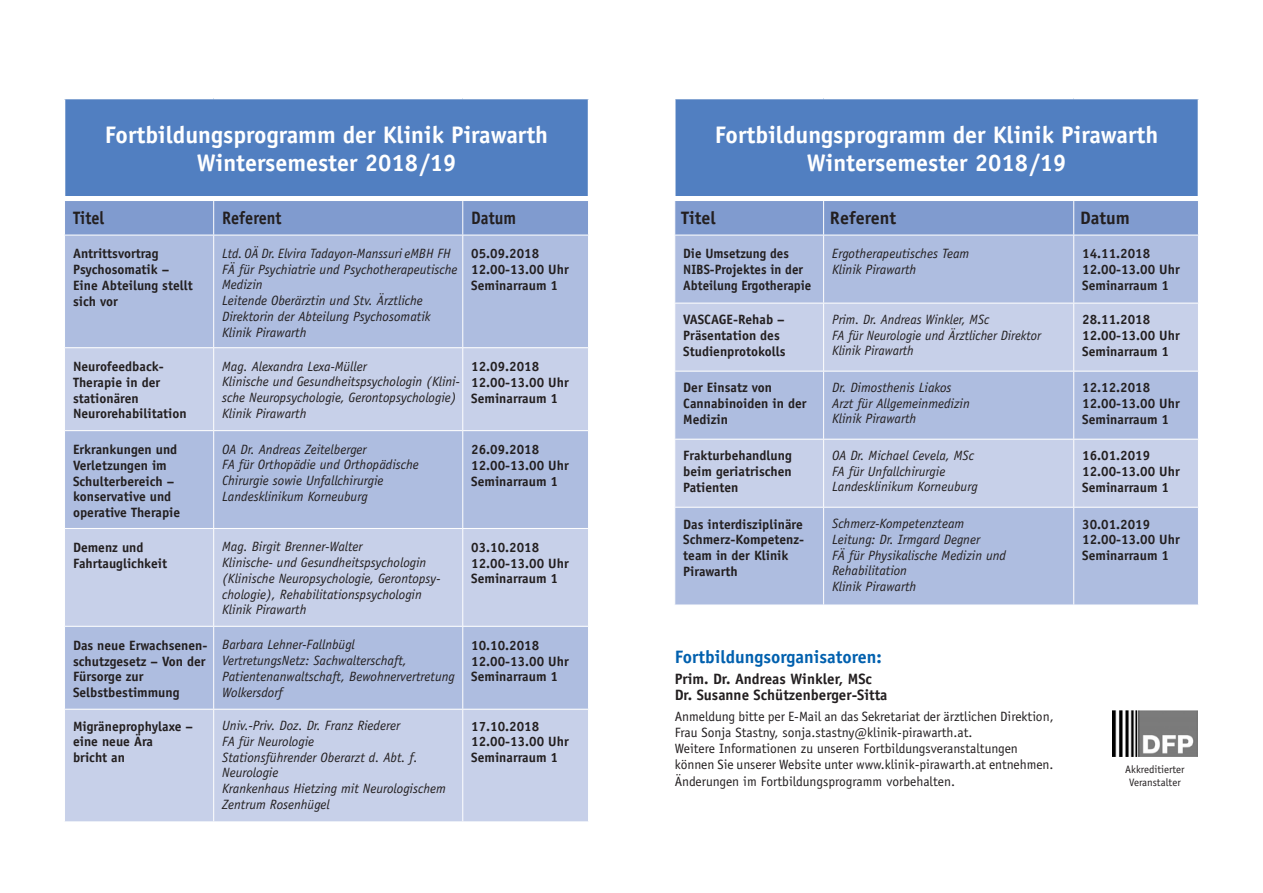
<style>
.page{position:relative;width:1263px;height:893px;background:#fff}
.page>*{position:absolute;margin:0;border:0;box-sizing:border-box;transform-origin:0 0}
.t1{font:700 24px/28.5px "Officina Sans";color:#fff;text-align:center}
.t2{font:700 18px "Officina Sans";color:#0160ae}
.t3{font:700 18px "Officina Sans";color:#231f20;scale:.9 1}
.t4{font:700 18px "Officina Sans";color:#231f20}
.t5{font:700 15px/16.5px "Officina Sans";color:#231f20}
.t6{font:italic 13.5px/15.8px "Officina Sans";color:#231f20}
.t7{font:700 13.5px/15.8px "Officina Sans";color:#231f20}
.t8{font:13.5px/16.2px "Officina Sans";color:#231f20}
.t9{font:700 13.5px/15.8px "Officina Sans";color:#231f20;scale:.96 1}
.t10{font:10.8px/12.9px "Officina Sans";color:#231f20;text-align:center}
</style>
<div class="page">
<div style="left:65px;top:99px;width:523px;height:97px;background:#517fc1"></div>
<div style="left:65px;top:201px;width:523px;height:34px;background:#809bcf"></div>
<div style="left:65px;top:236px;width:523px;height:111px;background:#aebde0"></div>
<svg style="left:65px;top:348px;width:523px;height:473px;background:#bdc8e5"></svg>
<hr style="left:213px;top:235px;width:1px;height:112px;background:#fff">
<hr style="left:462px;top:235px;width:1px;height:112px;background:#fff">
<hr style="left:213px;top:348px;width:1px;height:82px;background:#fff">
<hr style="left:213px;top:529px;width:1px;height:97px;background:#fff">
<hr style="left:462px;top:529px;width:1px;height:97px;background:#fff">
<hr style="left:64px;top:626px;width:150px;height:1px;background:#fff">
<hr style="left:214px;top:626px;width:249px;height:1px;background:#fff">
<hr style="left:213px;top:627px;width:1px;height:82px;background:#fff">
<hr style="left:463px;top:626px;width:126px;height:1px;background:#fff">
<hr style="left:462px;top:627px;width:1px;height:82px;background:#fff">
<hr style="left:64px;top:709px;width:150px;height:1px;background:#fff">
<hr style="left:214px;top:709px;width:249px;height:1px;background:#fff">
<hr style="left:213px;top:710px;width:1px;height:111px;background:#fff">
<hr style="left:463px;top:709px;width:126px;height:1px;background:#fff">
<hr style="left:462px;top:710px;width:1px;height:111px;background:#fff">
<hr style="left:213px;top:201px;width:1px;height:34px;background:#fff">
<hr style="left:462px;top:201px;width:1px;height:34px;background:#fff">
<hr style="left:462px;top:348px;width:1px;height:82px;background:#fff">
<hr style="left:64px;top:430px;width:150px;height:1px;background:#fff">
<hr style="left:64px;top:528px;width:150px;height:1px;background:#fff">
<hr style="left:214px;top:430px;width:249px;height:1px;background:#fff">
<hr style="left:213px;top:431px;width:1px;height:97px;background:#fff">
<hr style="left:214px;top:528px;width:249px;height:1px;background:#fff">
<hr style="left:463px;top:430px;width:126px;height:1px;background:#fff">
<hr style="left:462px;top:431px;width:1px;height:97px;background:#fff">
<hr style="left:463px;top:528px;width:126px;height:1px;background:#fff">
<div style="left:675px;top:99px;width:523px;height:97px;background:#517fc1"></div>
<div style="left:675px;top:201px;width:523px;height:34px;background:#809bcf"></div>
<div style="left:675px;top:236px;width:523px;height:369px;background:#aebde0"></div>
<svg style="left:675px;top:304px;width:523px;height:203px;background:#bfc9e6"></svg>
<hr style="left:823px;top:201px;width:1px;height:34px;background:#fff">
<hr style="left:1073px;top:201px;width:1px;height:34px;background:#fff">
<hr style="left:823px;top:235px;width:1px;height:68px;background:#fff">
<hr style="left:1073px;top:235px;width:1px;height:68px;background:#fff">
<hr style="left:674px;top:303px;width:150px;height:1px;background:#fff">
<hr style="left:824px;top:303px;width:250px;height:1px;background:#fff">
<hr style="left:823px;top:303px;width:1px;height:68px;background:#fff">
<hr style="left:1074px;top:303px;width:125px;height:1px;background:#fff">
<hr style="left:1073px;top:303px;width:1px;height:68px;background:#fff">
<hr style="left:674px;top:371px;width:150px;height:1px;background:#fff">
<hr style="left:824px;top:371px;width:250px;height:1px;background:#fff">
<hr style="left:823px;top:371px;width:1px;height:68px;background:#fff">
<hr style="left:1074px;top:371px;width:125px;height:1px;background:#fff">
<hr style="left:1073px;top:371px;width:1px;height:68px;background:#fff">
<hr style="left:674px;top:439px;width:150px;height:1px;background:#fff">
<hr style="left:824px;top:439px;width:250px;height:1px;background:#fff">
<hr style="left:823px;top:440px;width:1px;height:67px;background:#fff">
<hr style="left:1074px;top:439px;width:125px;height:1px;background:#fff">
<hr style="left:1073px;top:440px;width:1px;height:67px;background:#fff">
<hr style="left:674px;top:507px;width:150px;height:1px;background:#fff">
<hr style="left:824px;top:507px;width:250px;height:1px;background:#fff">
<hr style="left:823px;top:508px;width:1px;height:97px;background:#fff">
<hr style="left:1074px;top:507px;width:125px;height:1px;background:#fff">
<hr style="left:1073px;top:508px;width:1px;height:97px;background:#fff">
<img style="left:1112px;top:711px;width:86px;height:46px">
<h1 class="t1" style="left:105px;top:120px;width:445px">Fortbildungsprogramm der Klinik Pirawarth<br>Wintersemester 2018/19</h1>
<h2 class="t3" style="left:73px;top:207px;width:36px">Titel</h2>
<h2 class="t3" style="left:222px;top:207px;width:68px">Referent</h2>
<h2 class="t3" style="left:471px;top:207px;width:51px">Datum</h2>
<p class="t7" style="left:73px;top:246px;width:121px">Antrittsvortrag<br>Psychosomatik –<br>Eine Abteilung stellt sich vor</p>
<p class="t6" style="left:222px;top:246px;width:237px">Ltd.OÄ Dr. Elvira Tadayon-Manssuri eMBH FH<br>FÄ für Psychiatrie und Psychotherapeutische<br>Medizin<br>Leitende Oberärztin und Stv. Ärztliche<br>Direktorin der Abteilung Psychosomatik<br>Klinik Pirawarth</p>
<p class="t7" style="left:471px;top:246px;width:99px">05.09.2018<br>12.00-13.00 Uhr<br>Seminarraum 1</p>
<p class="t7" style="left:73px;top:359px;width:115px">Neurofeedback-<br>Therapie in der stationären<br>Neurorehabilitation</p>
<p class="t6" style="left:222px;top:358px;width:239px">Mag. Alexandra Lexa-Müller<br>Klinische und Gesundheitspsychologin (Klini&shy;sche Neuropsychologie, Gerontopsychologie)<br>Klinik Pirawarth</p>
<p class="t7" style="left:471px;top:359px;width:99px">12.09.2018<br>12.00-13.00 Uhr<br>Seminarraum 1</p>
<p class="t7" style="left:73px;top:441px;width:109px">Erkrankungen und<br>Verletzungen im<br>Schulterbereich – konservative und operative Therapie</p>
<p class="t6" style="left:222px;top:441px;width:198px">OA Dr. Andreas Zeitelberger<br>FA für Orthopädie und Orthopädische<br>Chirurgie sowie Unfallchirurgie<br>Landesklinikum Korneuburg</p>
<p class="t7" style="left:471px;top:441px;width:99px">26.09.2018<br>12.00-13.00 Uhr<br>Seminarraum 1</p>
<p class="t7" style="left:73px;top:539px;width:96px">Demenz und<br>Fahrtauglichkeit</p>
<p class="t6" style="left:222px;top:539px;width:220px">Mag. Birgit Brenner-Walter<br>Klinische- und Gesundheitspsychologin (Klinische Neuropsychologie, Gerontopsy&shy;chologie), Rehabilitationspsychologin Klinik Pirawarth</p>
<p class="t7" style="left:471px;top:539px;width:99px">03.10.2018<br>12.00-13.00 Uhr<br>Seminarraum 1</p>
<p class="t7" style="left:73px;top:637px;width:136px">Das neue Erwachsenen&shy;schutzgesetz – Von der<br>Fürsorge zur<br>Selbstbestimmung</p>
<p class="t6" style="left:222px;top:637px;width:234px">Barbara Lehner-Fallnbügl<br>VertretungsNetz: Sachwalterschaft,<br>Patientenanwaltschaft, Bewohnervertretung<br>Wolkersdorf</p>
<p class="t7" style="left:471px;top:637px;width:99px">10.10.2018<br>12.00-13.00 Uhr<br>Seminarraum 1</p>
<p class="t7" style="left:73px;top:718px;width:122px">Migräneprophylaxe – eine neue Ära<br>bricht an</p>
<p class="t6" style="left:222px;top:718px;width:225px">Univ.-Priv. Doz. Dr. Franz Riederer<br>FA für Neurologie<br>Stationsführender Oberarzt d. Abt. f.<br>Neurologie<br>Krankenhaus Hietzing mit Neurologischem<br>Zentrum Rosenhügel</p>
<p class="t7" style="left:471px;top:718px;width:99px">17.10.2018<br>12.00-13.00 Uhr<br>Seminarraum 1</p>
<h1 class="t1" style="left:715px;top:120px;width:445px">Fortbildungsprogramm der Klinik Pirawarth<br>Wintersemester 2018/19</h1>
<h2 class="t4" style="left:681px;top:206px;width:36px">Titel</h2>
<h2 class="t4" style="left:830px;top:207px;width:68px">Referent</h2>
<h2 class="t4" style="left:1080px;top:207px;width:51px">Datum</h2>
<p class="t9" style="left:683px;top:246px;width:135px">Die Umsetzung des<br>NIBS-Projektes in der<br>Abteilung Ergotherapie</p>
<p class="t6" style="left:832px;top:246px;width:139px">Ergotherapeutisches Team<br>Klinik Pirawarth</p>
<p class="t7" style="left:1082px;top:246px;width:99px">14.11.2018<br>12.00-13.00 Uhr<br>Seminarraum 1</p>
<p class="t7" style="left:683px;top:312px;width:104px">VASCAGE-Rehab –<br>Präsentation des<br>Studienprotokolls</p>
<p class="t6" style="left:832px;top:311px;width:210px">Prim. Dr. Andreas Winkler, MSc<br>FA für Neurologie und Ärztlicher Direktor<br>Klinik Pirawarth</p>
<p class="t7" style="left:1082px;top:312px;width:99px">28.11.2018<br>12.00-13.00 Uhr<br>Seminarraum 1</p>
<p class="t7" style="left:683px;top:380px;width:125px">Der Einsatz von<br>Cannabinoiden in der<br>Medizin</p>
<p class="t6" style="left:832px;top:379px;width:139px">Dr. Dimosthenis Liakos<br>Arzt für Allgemeinmedizin<br>Klinik Pirawarth</p>
<p class="t7" style="left:1082px;top:380px;width:99px">12.12.2018<br>12.00-13.00 Uhr<br>Seminarraum 1</p>
<p class="t7" style="left:683px;top:448px;width:110px;text-align:justify">Frakturbehandlung beim geriatrischen Patienten</p>
<p class="t6" style="left:832px;top:448px;width:147px">OA Dr. Michael Cevela, MSc<br>FA für Unfallchirurgie<br>Landesklinikum Korneuburg</p>
<p class="t7" style="left:1082px;top:448px;width:99px">16.01.2019<br>12.00-13.00 Uhr<br>Seminarraum 1</p>
<p class="t7" style="left:683px;top:516px;width:123px">Das interdisziplinäre<br>Schmerz-Kompetenz&shy;team in der Klinik<br>Pirawarth</p>
<p class="t6" style="left:832px;top:516px;width:175px">Schmerz-Kompetenzteam<br>Leitung: Dr. Irmgard Degner<br>FÄ für Physikalische Medizin und<br>Rehabilitation<br>Klinik Pirawarth</p>
<p class="t7" style="left:1082px;top:516px;width:99px">30.01.2019<br>12.00-13.00 Uhr<br>Seminarraum 1</p>
<h2 class="t2" style="left:675px;top:645px;width:209px">Fortbildungsorganisatoren:</h2>
<p class="t5" style="left:675px;top:670px;width:214px">Prim. Dr. Andreas Winkler, MSc<br>Dr. Susanne Schützenberger-Sitta</p>
<p class="t8" style="left:675px;top:708px;width:380px">Anmeldung bitte per E-Mail an das Sekretariat der ärztlichen Direktion, Frau Sonja Stastny, sonja.stastny@klinik-pirawarth.at.<br>Weitere Informationen zu unseren Fortbildungsveranstaltungen können Sie unserer Website unter www.klinik-pirawarth.at entnehmen.<br>Änderungen im Fortbildungsprogramm vorbehalten.</p>
<p class="t10" style="left:1125px;top:763px;width:61px">Akkreditierter<br>Veranstalter</p>
</div>
